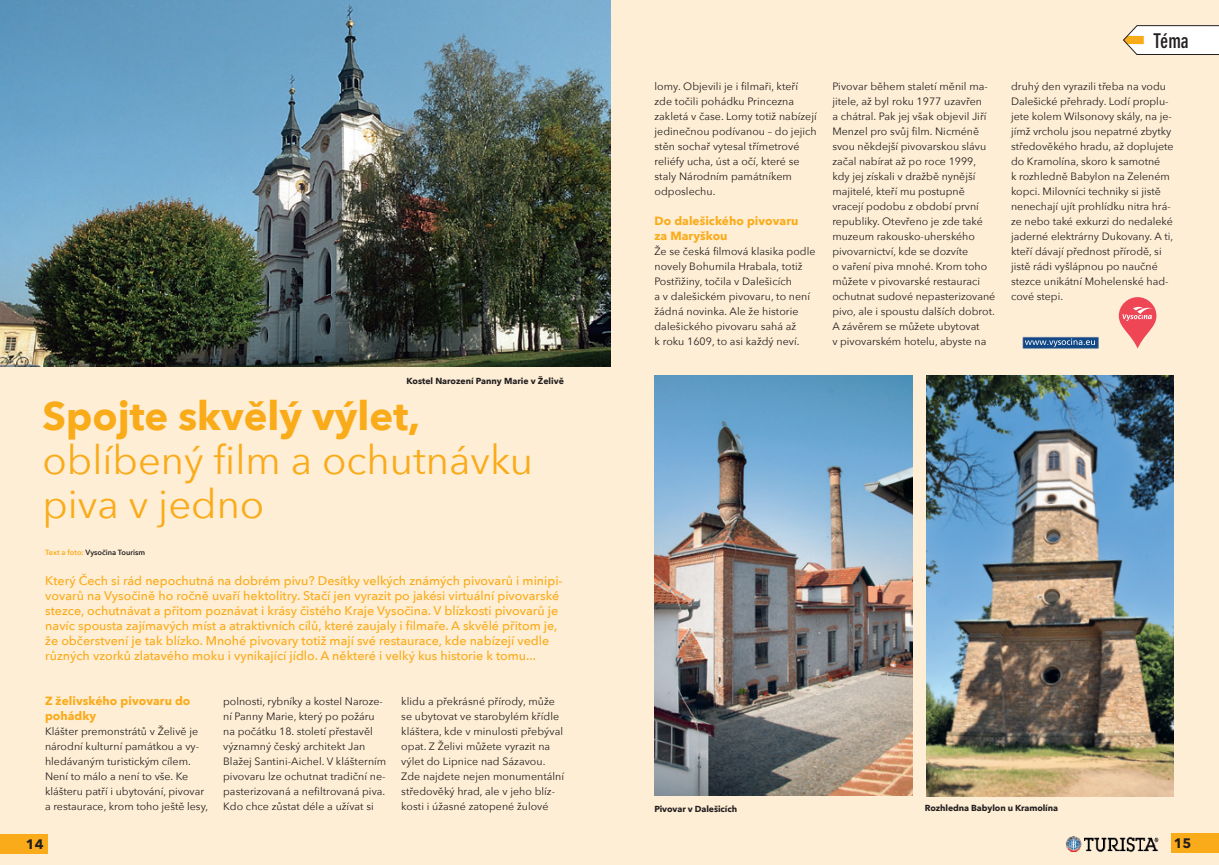
<style>
.page{position:relative;width:1219px;height:865px;background:#feeed5}
.page>*{position:absolute;margin:0;border:0;box-sizing:border-box;transform-origin:0 0}
.t1{font:40px/43.8px "Avenir Next";color:#faab1a}
.t2{font:20px "DIN Neuzeit Grotesk Bol Con CE";color:#231f20}
.t3{font:700 13.75px "Avenir Next";color:#231f20}
.t4{font:500 12.5px/15px "Avenir Next";color:#faab1a}
.t5{font:700 11.88px/15px "Avenir Next";letter-spacing:.005em;color:#faab1a}
.t6{font:10.62px/15px "Avenir Next";color:#231f20}
.t7{font:700 8.75px "Avenir Next";letter-spacing:-.01em;color:#231f20}
.t8{font:600 7.5px "Avenir Next";color:#231f20}
.s1{font-weight:700}
.s2{color:#faab1a}
</style>
<div class="page">
<img style="left:0;top:0;width:611px;height:367px">
<img style="left:1065px;top:835px;width:94px;height:17px">
<div style="left:0;top:834px;width:48px;height:19px;background:#faab1a"></div>
<img style="left:654px;top:375px;width:259px;height:420px">
<img style="left:926px;top:375px;width:248px;height:421px">
<img style="left:1022px;top:336px;width:77px;height:13px">
<img style="left:1058px;top:338px;width:36px;height:7px">
<svg style="left:1119px;top:297px;width:37px;height:52px"></svg>
<div style="left:1171px;top:833px;width:48px;height:20px;background:#faab1a"></div>
<svg style="left:1123px;top:25px;width:96px;height:30px"></svg>
<p class="t7" style="left:406px;top:373px;width:159px">Kostel Narození Panny Marie v Želivě</p>
<p class="t1" style="left:43px;top:393px;width:492px"><span class="s1">Spojte skvělý výlet, </span>oblíbený film a ochutnávku piva v jedno</p>
<p class="t8" style="left:45px;top:545px;width:101px"><span class="s2">Text a foto:</span> Vysočina Tourism</p>
<p class="t4" style="left:45px;top:572px;width:519px">Který Čech si rád nepochutná na dobrém pivu? Desítky velkých známých pivovarů i minipi&shy;vovarů na Vysočině ho ročně uvaří hektolitry. Stačí jen vyrazit po jakési virtuální pivovarské stezce, ochutnávat a přitom poznávat i krásy čistého Kraje Vysočina. V blízkosti pivovarů je navíc spousta zajímavých míst a atraktivních cílů, které zaujaly i filmaře. A skvělé přitom je, že občerstvení je tak blízko. Mnohé pivovary totiž mají své restaurace, kde nabízejí vedle různých vzorků zlatavého moku i vynikající jídlo. A některé i velký kus historie k tomu...</p>
<p class="t5" style="left:45px;top:693px;width:147px">Z želivského pivovaru do pohádky</p>
<p class="t6" style="left:45px;top:723px;width:165px">Klášter premonstrátů v Želivě je národní kulturní památkou a vy&shy;hledávaným turistickým cílem.<br>Není to málo a není to vše. Ke klášteru patří i ubytování, pivovar a restaurace, krom toho ještě lesy,</p>
<p class="t3" style="left:26px;top:832px;width:19px">14</p>
<p class="t6" style="left:223px;top:693px;width:165px">polnosti, rybníky a kostel Naroze&shy;ní Panny Marie, který po požáru na počátku 18. století přestavěl významný český architekt Jan Blažej Santini-Aichel. V klášterním pivovaru lze ochutnat tradiční ne&shy;pasterizovaná a nefiltrovaná piva.<br>Kdo chce zůstat déle a užívat si</p>
<p class="t6" style="left:401px;top:693px;width:164px">klidu a překrásné přírody, může se ubytovat ve starobylém křídle kláštera, kde v minulosti přebýval opat. Z Želivi můžete vyrazit na výlet do Lipnice nad Sázavou.<br>Zde najdete nejen monumentální středověký hrad, ale v jeho blíz&shy;kosti i úžasné zatopené žulové</p>
<p class="t6" style="left:654px;top:78px;width:164px">lomy. Objevili je i filmaři, kteří zde točili pohádku Princezna zakletá v čase. Lomy totiž nabízejí jedinečnou podívanou – do jejich stěn sochař vytesal třímetrové reliéfy ucha, úst a očí, které se staly Národním památníkem odposlechu.</p>
<p class="t5" style="left:654px;top:213px;width:145px">Do dalešického pivovaru za Maryškou</p>
<p class="t6" style="left:654px;top:243px;width:163px">Že se česká filmová klasika podle novely Bohumila Hrabala, totiž<br>Postřižiny, točila v Dalešicích<br>a v dalešickém pivovaru, to není žádná novinka. Ale že historie dalešického pivovaru sahá až<br>k roku 1609, to asi každý neví.</p>
<p class="t6" style="left:832px;top:78px;width:164px">Pivovar během staletí měnil ma&shy;jitele, až byl roku 1977 uzavřen<br>a chátral. Pak jej však objevil Jiří<br>Menzel pro svůj film. Nicméně svou někdejší pivovarskou slávu začal nabírat až po roce 1999, kdy jej získali v dražbě nynější majitelé, kteří mu postupně vracejí podobu z období první republiky. Otevřeno je zde také muzeum rakousko-uherského pivovarnictví, kde se dozvíte<br>o vaření piva mnohé. Krom toho můžete v pivovarské restauraci ochutnat sudové nepasterizované pivo, ale i spoustu dalších dobrot.<br>A závěrem se můžete ubytovat<br>v pivovarském hotelu, abyste na</p>
<p class="t2" style="left:1153px;top:29px;width:37px">Téma</p>
<p class="t6" style="left:1011px;top:78px;width:164px">druhý den vyrazili třeba na vodu<br>Dalešické přehrady. Lodí proplu&shy;jete kolem Wilsonovy skály, na je&shy;jímž vrcholu jsou nepatrné zbytky středověkého hradu, až doplujete do Kramolína, skoro k samotné<br>k rozhledně Babylon na Zeleném kopci. Milovníci techniky si jistě nenechají ujít prohlídku nitra hrá&shy;ze nebo také exkurzi do nedaleké jaderné elektrárny Dukovany. A ti, kteří dávají přednost přírodě, si jistě rádi vyšlápnou po naučné stezce unikátní Mohelenské had&shy;cové stepi.</p>
<p class="t7" style="left:654px;top:801px;width:84px">Pivovar v Dalešicích</p>
<p class="t7" style="left:925px;top:800px;width:135px">Rozhledna Babylon u Kramolína</p>
<p class="t3" style="left:1174px;top:831px;width:19px">15</p>
</div>
